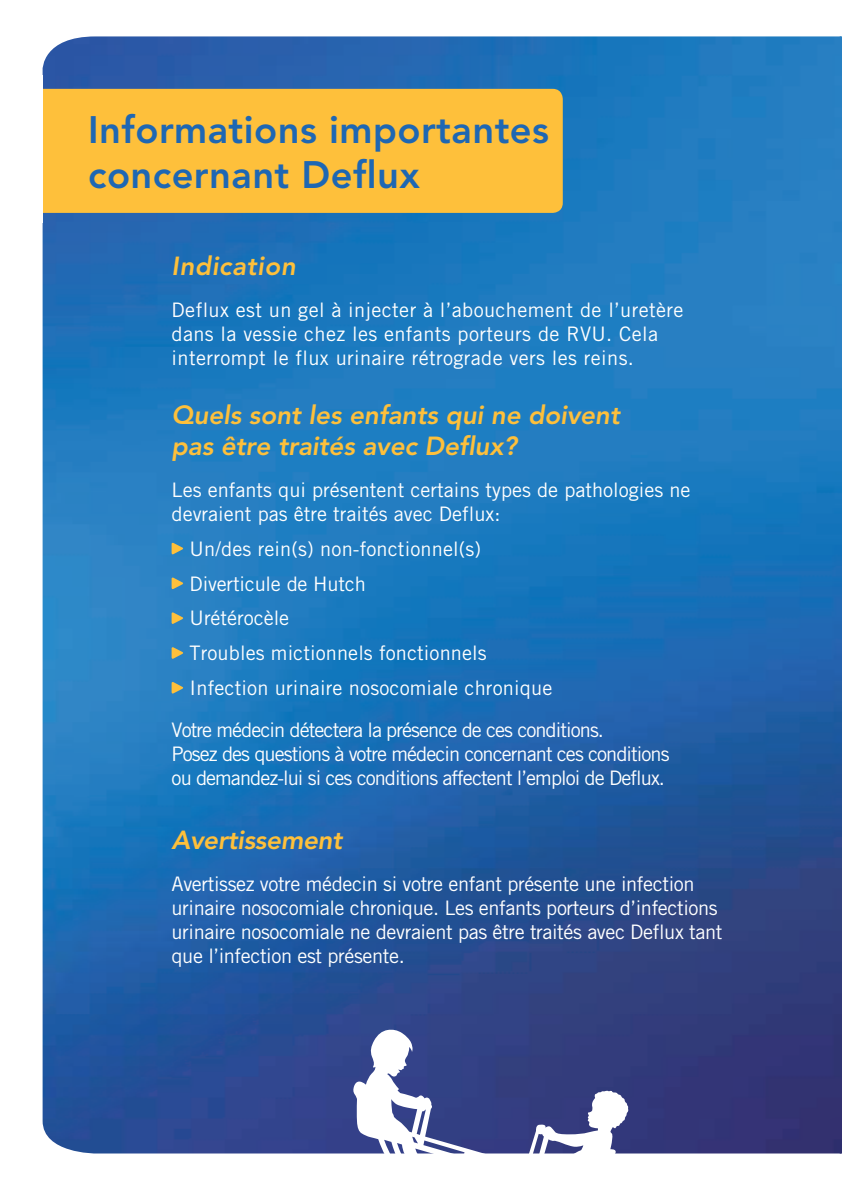
<style>
.page{position:relative;width:842px;height:1191px;background:#fff}
.page>*{position:absolute;margin:0;border:0;box-sizing:border-box;transform-origin:0 0}
.t1{font:800 38px/45.6px "Avenir";color:#1e67b3}
.t2{font:italic 800 26px/31.2px "Avenir";color:#fec03b}
.t3{font:20px/24px "Trade Gothic";letter-spacing:-.02em;color:#fff}
.t4{font:20px/34.8px "Trade Gothic";color:#fff}
</style>
<div class="page">
<img style="left:43px;top:36px;width:798px;height:1117px">
<svg style="left:841px;top:36px;width:1px;height:1117px"></svg>
<div style="left:21px;top:89px;width:542px;height:124px;background:#fec03b;border-radius:10px"></div>
<svg style="left:172px;top:542px;width:12px;height:13px"></svg>
<svg style="left:172px;top:577px;width:12px;height:13px"></svg>
<svg style="left:172px;top:611px;width:12px;height:13px"></svg>
<svg style="left:172px;top:646px;width:12px;height:13px"></svg>
<svg style="left:172px;top:681px;width:12px;height:13px"></svg>
<svg style="left:353px;top:1029px;width:275px;height:125px;fill:#344084"></svg>
<div style="left:0;top:75px;width:42px;height:148px;background:#fff"></div>
<h1 class="t1" style="left:88px;top:110px;width:462px">nformations importantes concernant Deflux</h1>
<h2 class="t2" style="left:179px;top:252px;width:118px">ndication</h2>
<p class="t3" style="left:172px;top:299px;width:85px">Deflux es</p>
<p class="t3" style="left:172px;top:299px;width:513px;text-indent:127px">gel à injecter à l’abouchement de l’uretère dans la vessie che les enfants porteurs de RVU. Cel nterrompt le flux urinaire rétrograde vers les reins.</p>
<h2 class="t2" style="left:172px;top:401px;width:451px">Quels sont les enfants qui ne doivent pas être traités avec Deflux?</h2>
<p class="t3" style="left:172px;top:480px;width:520px">Les enfants qui présentent certains types de pathologies ne devraient pas être traité avec Deflux:</p>
<p class="t4" style="left:190px;top:533px;width:364px">Un/des rein(s) non-fonctionnel(s)<br>Diverticule de Hutch<br>Urétérocèle<br>Troubles mictionnels fonctionnels<br>Infection urinaire nosocomiale chronique</p>
<p class="t3" style="left:172px;top:720px;width:184px">Votre médecin détecter</p>
<p class="t3" style="left:386px;top:720px;width:219px">présence de ces conditions.</p>
<p class="t3" style="left:172px;top:744px;width:152px">Pose de question</p>
<p class="t3" style="left:172px;top:744px;width:500px;text-align:right">votre médecin concernant ces conditions<br>o demandez-lui si ces conditions affectent l’emploi de Deflux.</p>
<h2 class="t2" style="left:172px;top:827px;width:173px">Avertissement</h2>
<p class="t3" style="left:172px;top:874px;width:552px">Avertissez votre médecin si votre enfant présente une infectio urinaire nosocomiale chronique Le enfants porteurs d’infections urinaire nosocomiale ne devraient pas être traités avec Deflu tant que l’infectio est présente.</p>
</div>
